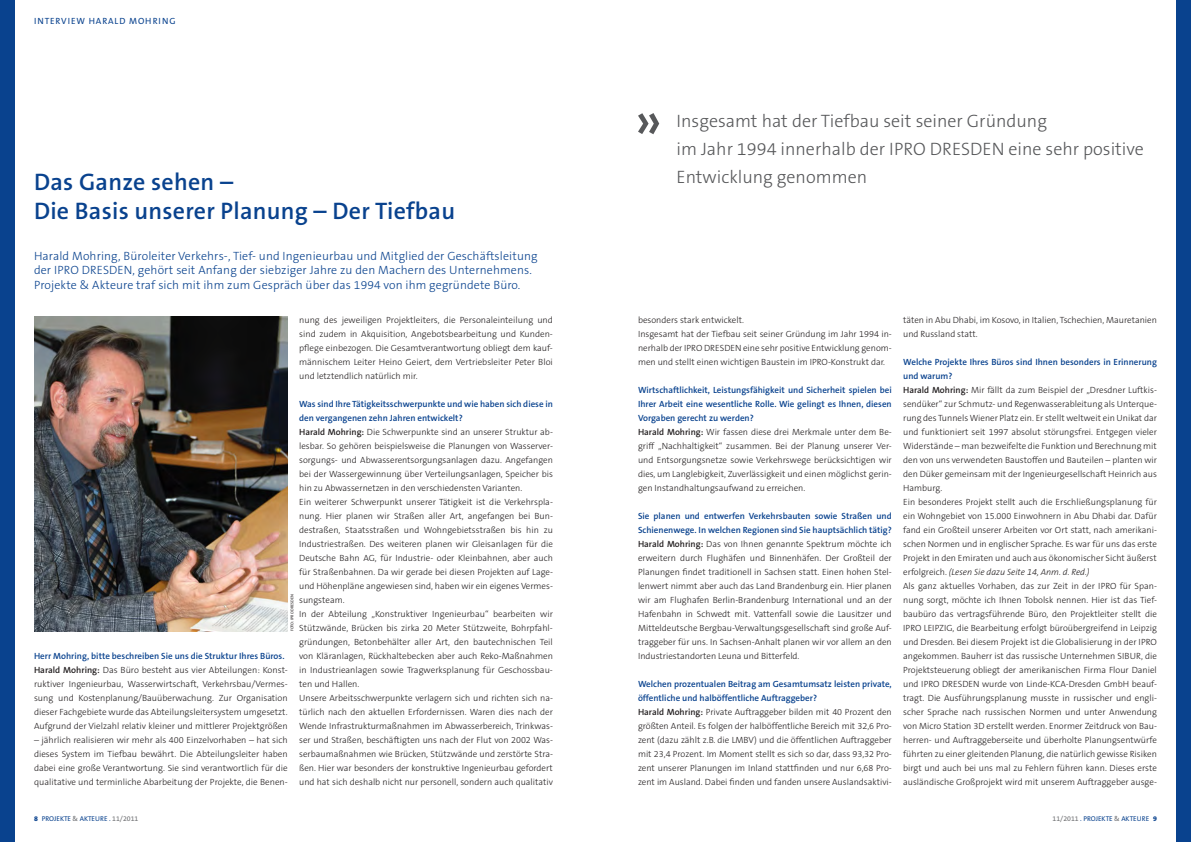
<style>
.page{position:relative;width:1191px;height:842px;background:#fff}
.page>*{position:absolute;margin:0;border:0;box-sizing:border-box;transform-origin:0 0}
.t1{font:600 24px/28.8px "The Sans B6";letter-spacing:.01em;color:#09428e}
.t2{font:300 18px/28px "The Sans B3";color:#57585a}
.t3{font:300 12px/14.4px "The Sans B3";letter-spacing:.01em;color:#09428e}
.t4{font:300 9px/14px "The Sans B3";color:#231f20;text-align:justify}
.t5{font:600 9px/14px "The Sans B6";color:#09428e}
.t6{font:9px "The Sans B5 Plain";letter-spacing:.1em;color:#09428e}
.t7{font:7px "The Sans B5 Plain";color:#09428e}
.t8{font:4px "The Sans B5 Plain";color:#231f20}
.s1{font-family:"The Sans B6";font-weight:600}
.s2{font-style:italic}
.s3{font-family:"The Sans B8";font-weight:800}
.s4{color:#6c6d70}
</style>
<div class="page">
<img style="left:34px;top:316px;width:254px;height:315px">
<svg style="left:638px;top:113px;width:21px;height:21px"></svg>
<div style="left:1176px;top:0;width:15px;height:842px;background:#09428e"></div>
<div style="left:0;top:0;width:14px;height:842px;background:#09428e"></div>
<p class="t6" style="left:34px;top:16px;width:143px">INTERVIEW HARALD MOHRING</p>
<p class="t1" style="left:34px;top:168px;width:422px">Das Ganze sehen –<br>Die Basis unserer Planung – Der Tiefbau</p>
<p class="t3" style="left:34px;top:249px;width:505px">Harald Mohring, Büroleiter Verkehrs-, Tief- und Ingenieurbau und Mitglied der Geschäftsleitung der IPRO DRESDEN, gehört seit Anfang der siebziger Jahre zu den Machern des Unternehmens.<br>Projekte &amp; Akteure traf sich mit ihm zum Gespräch über das 1994 von ihm gegründete Büro.</p>
<p class="t4" style="left:299px;top:313px;width:255px">nung des jeweiligen Projektleiters, die Personaleinteilung und sind zudem in Akquisition, Angebotsbearbeitung und Kunden&shy;pflege einbezogen. Die Gesamtverantwortung obliegt dem kauf&shy;männischem Leiter Heino Geiert, dem Vertriebsleiter Peter Bloi und letztendlich natürlich mir.</p>
<p class="t5" style="left:299px;top:397px;width:255px">Was sind Ihre Tätigkeitsschwerpunkte und wie haben sich diese in den vergangenen zehn Jahren entwickelt?</p>
<p class="t4" style="left:299px;top:425px;width:255px"><span class="s1">Harald Mohring:</span> Die Schwerpunkte sind an unserer Struktur ab&shy;lesbar. So gehören beispielsweise die Planungen von Wasserver&shy;sorgungs- und Abwasserentsorgungsanlagen dazu. Angefangen bei der Wassergewinnung über Verteilungsanlagen, Speicher bis hin zu Abwassernetzen in den verschiedensten Varianten.</p>
<p class="t4" style="left:299px;top:495px;width:255px">Ein weiterer Schwerpunkt unserer Tätigkeit ist die Verkehrspla&shy;nung. Hier planen wir Straßen aller Art, angefangen bei Bun&shy;destraßen, Staatsstraßen und Wohngebietsstraßen bis hin zu Industriestraßen. Des weiteren planen wir Gleisanlagen für die Deutsche Bahn AG, für Industrie- oder Kleinbahnen, aber auch für Straßenbahnen. Da wir gerade bei diesen Projekten auf Lage&shy;und Höhenpläne angewiesen sind, haben wir ein eigenes Vermes&shy;sungsteam.</p>
<p class="t4" style="left:299px;top:607px;width:255px">In der Abteilung „Konstruktiver Ingenieurbau“ bearbeiten wir Stützwände, Brücken bis zirka 20 Meter Stützweite, Bohrpfahl&shy;gründungen, Betonbehälter aller Art, den bautechnischen Teil von Kläranlagen, Rückhaltebecken aber auch Reko-Maßnahmen in Industrieanlagen sowie Tragwerksplanung für Geschossbau&shy;ten und Hallen.</p>
<p class="t4" style="left:299px;top:691px;width:255px">Unsere Arbeitsschwerpunkte verlagern sich und richten sich na&shy;türlich nach den aktuellen Erfordernissen. Waren dies nach der Wende Infrastrukturmaßnahmen im Abwasserbereich, Trinkwas&shy;ser und Straßen, beschäftigten uns nach der Flut von 2002 Was&shy;serbaumaßnahmen wie Brücken, Stützwände und zerstörte Stra&shy;ßen. Hier war besonders der konstruktive Ingenieurbau gefordert und hat sich deshalb nicht nur personell, sondern auch qualitativ</p>
<p class="t8" style="left:290px;top:631px;width:38px;rotate:-90deg">FOTO: IPRO DRESDEN</p>
<p class="t5" style="left:34px;top:650px;width:252px">Herr Mohring, bitte beschreiben Sie uns die Struktur Ihres Büros.</p>
<p class="t4" style="left:34px;top:663px;width:255px"><span class="s1">Harald Mohring:</span> Das Büro besteht aus vier Abteilungen: Konst&shy;ruktiver Ingenieurbau, Wasserwirtschaft, Verkehrsbau/Vermes&shy;sung und Kostenplanung/Bauüberwachung. Zur Organisation dieser Fachgebiete wurde das Abteilungsleitersystem umgesetzt.<br>Aufgrund der Vielzahl relativ kleiner und mittlerer Projektgrößen</p>
<p class="t4" style="left:34px;top:733px;width:255px">– jährlich realisieren wir mehr als 400 Einzelvorhaben – hat sich dieses System im Tiefbau bewährt. Die Abteilungsleiter haben dabei eine große Verantwortung. Sie sind verantwortlich für die qualitative und terminliche Abarbeitung der Projekte, die Benen-</p>
<p class="t2" style="left:676px;top:108px;width:372px">Insgesamt hat der Tiefbau seit seiner Gründung</p>
<p class="t2" style="left:676px;top:136px;width:469px">im Jahr 1994 innerhalb der IPRO DRESDEN eine sehr positive<br>Entwicklung genommen</p>
<p class="t4" style="left:638px;top:313px;width:108px">besonders stark entwickelt.</p>
<p class="t4" style="left:638px;top:327px;width:255px">Insgesamt hat der Tiefbau seit seiner Gründung im Jahr 1994 in&shy;nerhalb der IPRO DRESDEN eine sehr positive Entwicklung genom&shy;men und stellt einen wichtigen Baustein im IPRO-Konstrukt dar.</p>
<p class="t5" style="left:638px;top:383px;width:255px;text-align:justify">Wirtschaftlichkeit, Leistungsfähigkeit und Sicherheit spielen bei Ihrer Arbeit eine wesentliche Rolle. Wie gelingt es Ihnen, diesen Vorgaben gerecht zu werden?</p>
<p class="t4" style="left:638px;top:425px;width:255px"><span class="s1">Harald Mohring:</span> Wir fassen diese drei Merkmale unter dem Be&shy;griff „Nachhaltigkeit“ zusammen. Bei der Planung unserer Ver&shy;und Entsorgungsnetze sowie Verkehrswege berücksichtigen wir dies, um Langlebigkeit, Zuverlässigkeit und einen möglichst gerin&shy;gen Instandhaltungsaufwand zu erreichen.</p>
<p class="t5" style="left:638px;top:509px;width:255px">Sie planen und entwerfen Verkehrsbauten sowie Straßen und<br>Schienenwege. In welchen Regionen sind Sie hauptsächlich tätig?</p>
<p class="t4" style="left:638px;top:537px;width:255px"><span class="s1">Harald Mohring:</span> Das von Ihnen genannte Spektrum möchte ich erweitern durch Flughäfen und Binnenhäfen. Der Großteil der Planungen findet traditionell in Sachsen statt. Einen hohen Stel&shy;lenwert nimmt aber auch das Land Brandenburg ein. Hier planen wir am Flughafen Berlin-Brandenburg International und an der Hafenbahn in Schwedt mit. Vattenfall sowie die Lausitzer und Mitteldeutsche Bergbau-Verwaltungsgesellschaft sind große Auf&shy;traggeber für uns. In Sachsen-Anhalt planen wir vor allem an den Industriestandorten Leuna und Bitterfeld.</p>
<p class="t5" style="left:638px;top:677px;width:255px">Welchen prozentualen Beitrag am Gesamtumsatz leisten private, öffentliche und halböffentliche Auftraggeber?</p>
<p class="t4" style="left:638px;top:705px;width:255px"><span class="s1">Harald Mohring:</span> Private Auftraggeber bilden mit 40 Prozent den größten Anteil. Es folgen der halböffentliche Bereich mit 32,6 Pro&shy;zent (dazu zählt z.B. die LMBV) und die öffentlichen Auftraggeber mit 23,4 Prozent. Im Moment stellt es sich so dar, dass 93,32 Pro&shy;zent unserer Planungen im Inland stattfinden und nur 6,68 Pro&shy;zent im Ausland. Dabei finden und fanden unsere Auslandsaktivi-</p>
<p class="t4" style="left:903px;top:313px;width:255px">täten in Abu Dhabi, im Kosovo, in Italien, Tschechien, Mauretanien und Russland statt.</p>
<p class="t5" style="left:903px;top:355px;width:255px">Welche Projekte Ihres Büros sind Ihnen besonders in Erinnerung und warum?</p>
<p class="t4" style="left:903px;top:383px;width:255px"><span class="s1">Harald Mohring:</span> Mir fällt da zum Beispiel der „Dresdner Luftkis&shy;sendüker“ zur Schmutz- und Regenwasserableitung als Unterque&shy;rung des Tunnels Wiener Platz ein. Er stellt weltweit ein Unikat dar und funktioniert seit 1997 absolut störungsfrei. Entgegen vieler Widerstände – man bezweifelte die Funktion und Berechnung mit den von uns verwendeten Baustoffen und Bauteilen – planten wir den Düker gemeinsam mit der Ingenieurgesellschaft Heinrich aus Hamburg.</p>
<p class="t4" style="left:903px;top:495px;width:255px">Ein besonderes Projekt stellt auch die Erschließungsplanung für ein Wohngebiet von 15.000 Einwohnern in Abu Dhabi dar. Dafür fand ein Großteil unserer Arbeiten vor Ort statt, nach amerikani&shy;schen Normen und in englischer Sprache. Es war für uns das erste Projekt in den Emiraten und auch aus ökonomischer Sicht äußerst erfolgreich. <span class="s2">(Lesen Sie dazu Seite 14, Anm. d. Red.)</span></p>
<p class="t4" style="left:903px;top:579px;width:255px">Als ganz aktuelles Vorhaben, das zur Zeit in der IPRO für Span&shy;nung sorgt, möchte ich Ihnen Tobolsk nennen. Hier ist das Tief&shy;baubüro das vertragsführende Büro, den Projektleiter stellt die IPRO LEIPZIG, die Bearbeitung erfolgt büroübergreifend in Leipzig und Dresden. Bei diesem Projekt ist die Globalisierung in der IPRO angekommen. Bauherr ist das russische Unternehmen SIBUR, die Projektsteuerung obliegt der amerikanischen Firma Flour Daniel und IPRO DRESDEN wurde von Linde-KCA-Dresden GmbH beauf&shy;tragt. Die Ausführungsplanung musste in russischer und engli&shy;scher Sprache nach russischen Normen und unter Anwendung von Micro Station 3D erstellt werden. Enormer Zeitdruck von Bau&shy;herren- und Auftraggeberseite und überholte Planungsentwürfe führten zu einer gleitenden Planung, die natürlich gewisse Risiken birgt und auch bei uns mal zu Fehlern führen kann. Dieses erste ausländische Großprojekt wird mit unserem Auftraggeber ausge-</p>
<p class="t7" style="left:34px;top:815px;width:106px"><span class="s3">8</span> PROJEKTE <span class="s4">&amp;</span> AKTEURE . <span class="s4">11/2011</span></p>
<p class="t7" style="left:1052px;top:815px;width:106px"><span class="s4">11/2011</span> . PROJEKTE <span class="s4">&amp;</span> AKTEURE <span class="s3">9</span></p>
</div>
